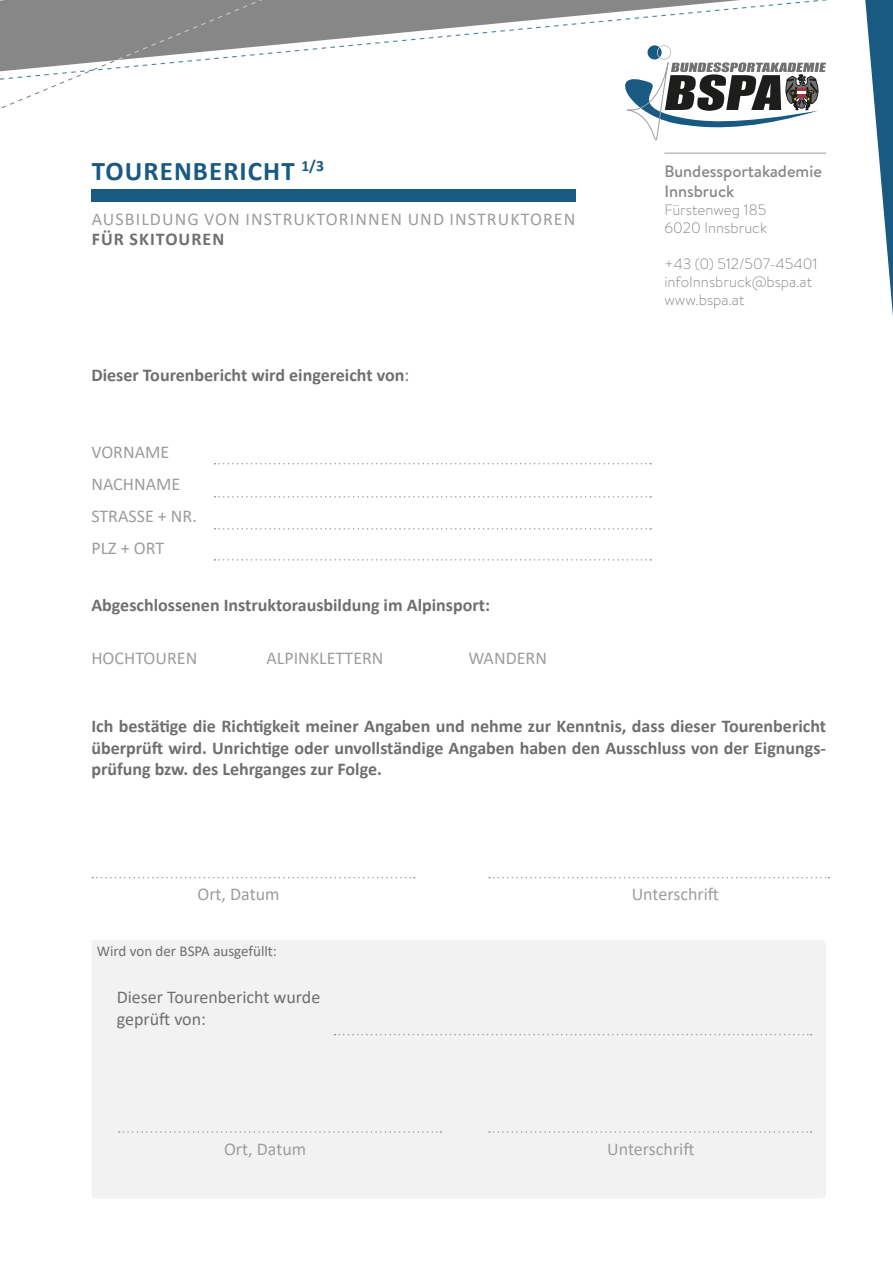
<style>
.page{position:relative;width:893px;height:1263px;background:#fff}
.page>*{position:absolute;margin:0;border:0;box-sizing:border-box;transform-origin:0 0}
.t1{font:700 27px "Calibri";letter-spacing:.04em;color:#195a82}
.t2{font:700 18px/21.6px "Calibri";color:#706f6f;text-align:justify}
.t3{font:18px/32px "Calibri";color:#9d9d9c}
.t4{font:18px "Calibri";letter-spacing:.06em;color:#9d9d9c}
.t5{font:18px/21.6px "Calibri";color:#706f6f}
.t6{font:700 18px "Calibri";letter-spacing:.06em;color:#706f6f}
.t7{font:500 16.5px/19.8px "Brandon Text";color:#878787}
.t8{font:300 15px/18px "Brandon Text";color:#878787}
.t9{font:15px "Calibri";color:#706f6f}
.s1{font-weight:400}
</style>
<div class="page">
<svg style="left:0;top:0;width:893px;height:172px"></svg>
<div style="left:91px;top:189px;width:485px;height:13px;background:#195a82"></div>
<div style="left:91px;top:940px;width:735px;height:258px;background:#f2f2f2;border-radius:4px"></div>
<svg style="left:214px;top:463px;width:437px;height:1px"></svg>
<svg style="left:214px;top:496px;width:437px;height:2px"></svg>
<svg style="left:214px;top:528px;width:437px;height:2px"></svg>
<svg style="left:214px;top:559px;width:437px;height:2px"></svg>
<svg style="left:92px;top:877px;width:323px;height:1px"></svg>
<svg style="left:489px;top:877px;width:340px;height:1px"></svg>
<svg style="left:334px;top:1034px;width:478px;height:1px"></svg>
<svg style="left:119px;top:1131px;width:322px;height:2px"></svg>
<svg style="left:489px;top:1131px;width:323px;height:2px"></svg>
<hr style="left:664px;top:153px;width:162px;height:1px;background:#9d9d9c">
<h1 class="t1" style="left:92px;top:152px;width:234px">TOURENBERICHT <sup>1/3</sup></h1>
<p class="t4" style="left:92px;top:207px;width:485px">AUSBILDUNG VON INSTRUKTORINNEN UND INSTRUKTOREN</p>
<p class="t6" style="left:92px;top:226px;width:134px">FÜR SKITOUREN</p>
<p class="t2" style="left:91px;top:364px;width:319px">Dieser Tourenbericht wird eingereicht von<span class="s1">:</span></p>
<p class="t3" style="left:91px;top:435px;width:107px">VORNAME<br>NACHNAME<br>STRASSE + NR.<br>PLZ + ORT</p>
<p class="t2" style="left:91px;top:594px;width:400px">Abgeschlossenen Instruktorausbildung im Alpinsport:</p>
<p class="t3" style="left:91px;top:641px;width:107px">HOCHTOUREN</p>
<p class="t3" style="left:266px;top:641px;width:119px">ALPINKLETTERN</p>
<p class="t3" style="left:468px;top:641px;width:80px">WANDERN</p>
<p class="t7" style="left:664px;top:161px;width:159px">Bundessportakademie<br>Innsbruck</p>
<p class="t8" style="left:664px;top:200px;width:104px">Fürstenweg 185<br>6020 Innsbruck</p>
<p class="t8" style="left:664px;top:254px;width:155px">+43 (0) 512/507-45401 infoInnsbruck@bspa.at www.bspa.at</p>
<p class="t2" style="left:91px;top:715px;width:736px">Ich bestätige die Richtigkeit meiner Angaben und nehme zur Kenntnis, dass dieser Tourenbericht überprüft wird. Unrichtige oder unvollständige Angaben haben den Ausschluss von der Eignungs&shy;prüfung bzw. des Lehrganges zur Folge.</p>
<p class="t3" style="left:197px;top:878px;width:84px">Ort, Datum</p>
<p class="t3" style="left:632px;top:878px;width:89px">Unterschrift</p>
<p class="t9" style="left:97px;top:941px;width:182px">Wird von der BSPA ausgefüllt:</p>
<p class="t5" style="left:117px;top:986px;width:205px">Dieser Tourenbericht wurde geprüft von:</p>
<p class="t3" style="left:224px;top:1132px;width:84px">Ort, Datum</p>
<p class="t3" style="left:607px;top:1132px;width:89px">Unterschrift</p>
</div>
